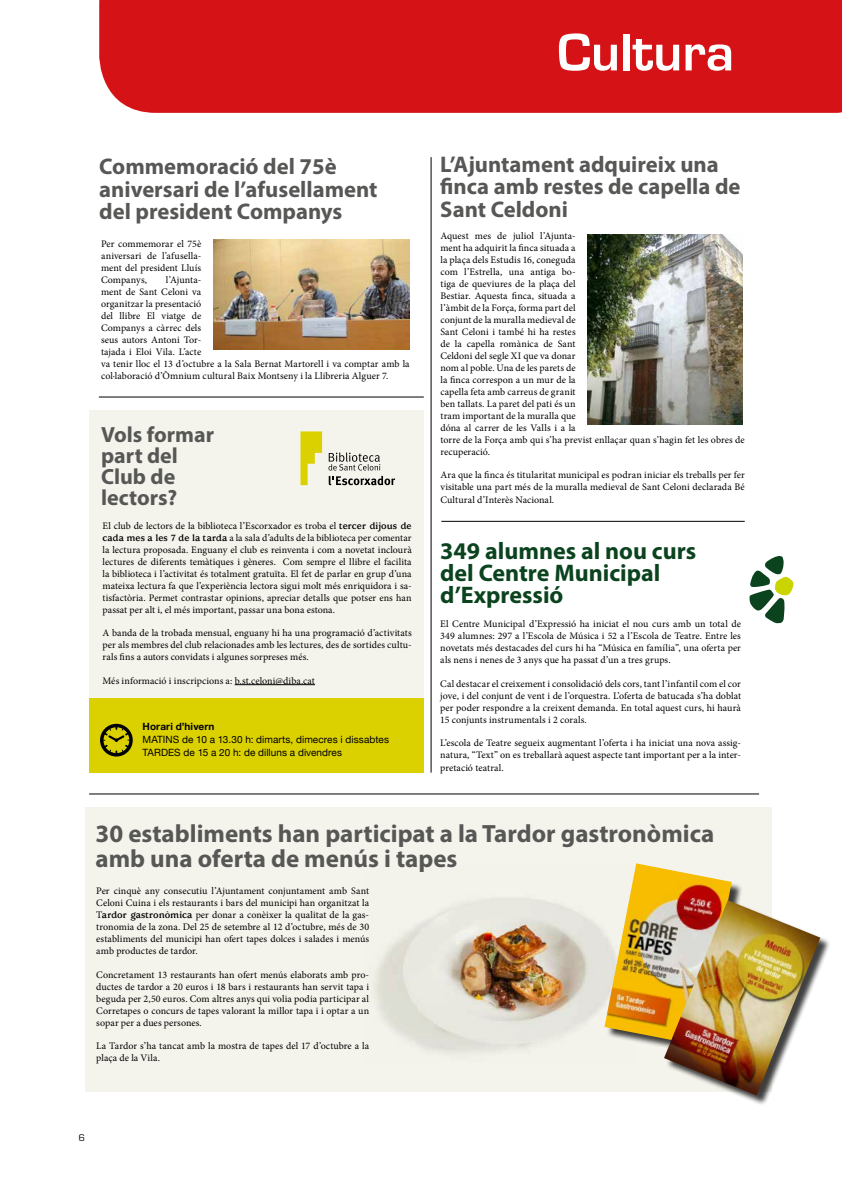
<style>
.page{position:relative;width:842px;height:1191px;background:#fff}
.page>*{position:absolute;margin:0;border:0;box-sizing:border-box;transform-origin:0 0}
.t1{font:700 55px "Eurostile";color:#fff}
.t2{font:700 25px/25px "Myriad Pro";color:#575756}
.t3{font:700 24px/22px "Myriad Pro";color:#0a431e}
.t4{font:700 22.7px/22.7px "Myriad Pro";color:#575756}
.t5{font:700 22px/21px "Myriad Pro";color:#575756}
.t6{font:10px/12px "Minion Pro";letter-spacing:.005em;color:#000;text-align:justify}
.t7{font:10px/13px "Helvetica Neue";letter-spacing:.005em;color:#000}
.t8{font:700 10px "Helvetica Neue";letter-spacing:.015em;color:#000}
.t9{font:10px "Eurostile";color:#000}
.s1{font-family:"AT Usherwood";font-weight:700}
</style>
<div class="page">
<div style="left:89px;top:410px;width:335px;height:290px;background:#f4f3ec"></div>
<div style="left:89px;top:698px;width:335px;height:74px;background:#dcd100"></div>
<hr style="left:441px;top:521px;width:304px;height:1px;background:#000">
<hr style="left:99px;top:397px;width:325px;height:1px;background:#000">
<hr style="left:431px;top:157px;width:1px;height:615px;background:#000">
<hr style="left:89px;top:793px;width:670px;height:1px;background:#000">
<div style="left:99px;top:0;width:743px;height:113px;background:#d51317"></div>
<svg style="left:749px;top:556px;width:45px;height:67px"></svg>
<svg style="left:100px;top:724px;width:33px;height:32px"></svg>
<img style="left:587px;top:235px;width:156px;height:189px">
<div style="left:85px;top:807px;width:686px;height:284px;background:#f4f3ec"></div>
<img style="left:363px;top:865px;width:273px;height:197px">
<div style="left:606px;top:865px;width:137px;height:191px;background:#000;opacity:.75"></div>
<img style="left:604px;top:863px;width:128px;height:182px">
<div style="left:666px;top:902px;width:165px;height:204px;background:#000;opacity:.75"></div>
<img style="left:664px;top:900px;width:156px;height:195px">
<img style="left:213px;top:239px;width:197px;height:111px">
<svg style="left:300px;top:431px;width:22px;height:54px"></svg>
<svg style="left:328px;top:452px;width:52px;height:18px"></svg>
<svg style="left:329px;top:476px;width:66px;height:9px"></svg>
<hr style="left:235px;top:684px;width:80px;height:1px;background:#000">
<h1 class="t1" style="left:557px;top:22px;width:179px">Cultura</h1>
<h3 class="t4" style="left:99px;top:154px;width:280px">Commemoració del 75è aniversari de l’afusellament del president Companys</h3>
<p class="t6" style="left:101px;top:238px;width:102px">Per commemorar el 75è aniversari de l’afusella&shy;ment del president Lluís Companys,</p>
<p class="t6" style="left:101px;top:274px;width:310px;text-align:left;text-indent:65px">l’Ajunta-<br>ment de Sant Celoni va<br>organitzar la presentació<br>del llibre El viatge de<br>Companys a càrrec dels<br>seus autors Antoni Tor-<br>tajada i Eloi Vila. L’acte<br>va tenir lloc el 13 d’octubre a la Sala Bernat Martorell i va comptar amb la col·laboració d’Òmnium cultural Baix Montseny i la Llibreria Alguer 7.</p>
<h3 class="t5" style="left:101px;top:423px;width:115px">Vols formar part del<br>Club de lectors?</h3>
<p class="t6" style="left:103px;top:520px;width:311px">El club de lectors de la biblioteca l’Escorxador es troba el <span class="s1">tercer dijous de cada mes a les 7 de la tarda</span> a la sala d’adults de la biblioteca per comentar la lectura proposada. Enguany el club es reinventa i com a novetat inclourà lectures de diferents temàtiques i gèneres. Com sempre el llibre el facilita la biblioteca i l’activitat és totalment gratuïta. El fet de parlar en grup d’una mateixa lectura fa que l’experiència lectora sigui molt més enriquidora i sa&shy;tisfactòria. Permet contrastar opinions, apreciar detalls que potser ens han passat per alt i, el més important, passar una bona estona.</p>
<p class="t6" style="left:103px;top:627px;width:311px">A banda de la trobada mensual, enguany hi ha una programació d’activitats per als membres del club relacionades amb les lectures, des de sortides cultu&shy;rals fins a autors convidats i algunes sorpreses més.</p>
<p class="t6" style="left:103px;top:674px;width:214px">Més informació i inscripcions a: b.st.celoni@diba.cat</p>
<p class="t8" style="left:143px;top:718px;width:73px">Horari d’hivern</p>
<p class="t7" style="left:143px;top:733px;width:248px">MATINS de 10 a 13.30 h: dimarts, dimecres i dissabtes<br>TARDES de 15 a 20 h: de dilluns a divendres</p>
<h3 class="t4" style="left:440px;top:152px;width:302px">L’Ajuntament adquireix una finca amb restes de capella de<br>Sant Celdoni</h3>
<p class="t6" style="left:440px;top:229px;width:306px;text-align:left">Aquest mes de juliol l’Ajunta-<br>ment ha adquirit la finca situada a<br>la plaça dels Estudis 16, coneguda<br>com l’Estrella, una antiga bo-<br>tiga de queviures de la plaça del<br>Bestiar. Aquesta finca, situada a<br>l’àmbit de la Força, forma part del<br>conjunt de la muralla medieval de<br>Sant Celoni i també hi ha restes<br>de la capella romànica de Sant<br>Celdoni del segle XI que va donar<br>nom al poble. Una de les parets de<br>la finca correspon a un mur de la<br>capella feta amb carreus de granit<br>ben tallats. La paret del pati és un<br>tram important de la muralla que<br>dóna al carrer de les Valls i a la<br>torre de la Força amb qui s’ha previst enllaçar quan s’hagin fet les obres de recuperació.</p>
<p class="t6" style="left:440px;top:469px;width:306px">Ara que la finca és titularitat municipal es podran iniciar els treballs per fer visitable una part més de la muralla medieval de Sant Celoni declarada Bé</p>
<p class="t6" style="left:440px;top:494px;width:115px">Cultural d’Interès Nacional.</p>
<h3 class="t3" style="left:440px;top:539px;width:257px">349 alumnes al nou curs del Centre Municipal d’Expressió</h3>
<p class="t6" style="left:440px;top:618px;width:302px">El Centre Municipal d’Expressió ha iniciat el nou curs amb un total de 349 alumnes: 297 a l’Escola de Música i 52 a l’Escola de Teatre. Entre les novetats més destacades del curs hi ha “Música en família”, una oferta per als nens i nenes de 3 anys que ha passat d’un a tres grups.</p>
<p class="t6" style="left:440px;top:677px;width:302px">Cal destacar el creixement i consolidació dels cors, tant l’infantil com el cor jove, i del conjunt de vent i de l’orquestra. L’oferta de batucada s’ha doblat per poder respondre a la creixent demanda. En total aquest curs, hi haurà 15 conjunts instrumentals i 2 corals.</p>
<p class="t6" style="left:440px;top:736px;width:302px">L’escola de Teatre segueix augmentant l’oferta i ha iniciat una nova assig&shy;natura, “Text” on es treballarà aquest aspecte tant important per a la inter-</p>
<p class="t6" style="left:440px;top:761px;width:65px">pretació teatral.</p>
<h2 class="t2" style="left:96px;top:820px;width:620px">30 establiments han participat a la Tardor gastronòmica amb una oferta de menús i tapes</h2>
<p class="t6" style="left:96px;top:885px;width:274px">Per cinquè any consecutiu l’Ajuntament conjuntament amb Sant Celoni Cuina i els restaurants i bars del municipi han organitzat la T<span class="s1">ardor gastronòmica</span> per donar a conèixer la qualitat de la gas&shy;tronomia de la zona. Del 25 de setembre al 12 d’octubre, més de 30 establiments del municipi han ofert tapes dolces i salades i menús amb productes de tardor.</p>
<p class="t6" style="left:96px;top:968px;width:274px">Concretament 13 restaurants han ofert menús elaborats amb pro&shy;ductes de tardor a 20 euros i 18 bars i restaurants han servit tapa i beguda per 2,50 euros. Com altres anys qui volia podia participar al Corretapes o concurs de tapes valorant la millor tapa i i optar a un sopar per a dues persones.</p>
<p class="t6" style="left:96px;top:1040px;width:274px">La Tardor s’ha tancat amb la mostra de tapes del 17 d’octubre a la plaça de la Vila.</p>
<p class="t9" style="left:79px;top:1132px;width:8px">6</p>
</div>
